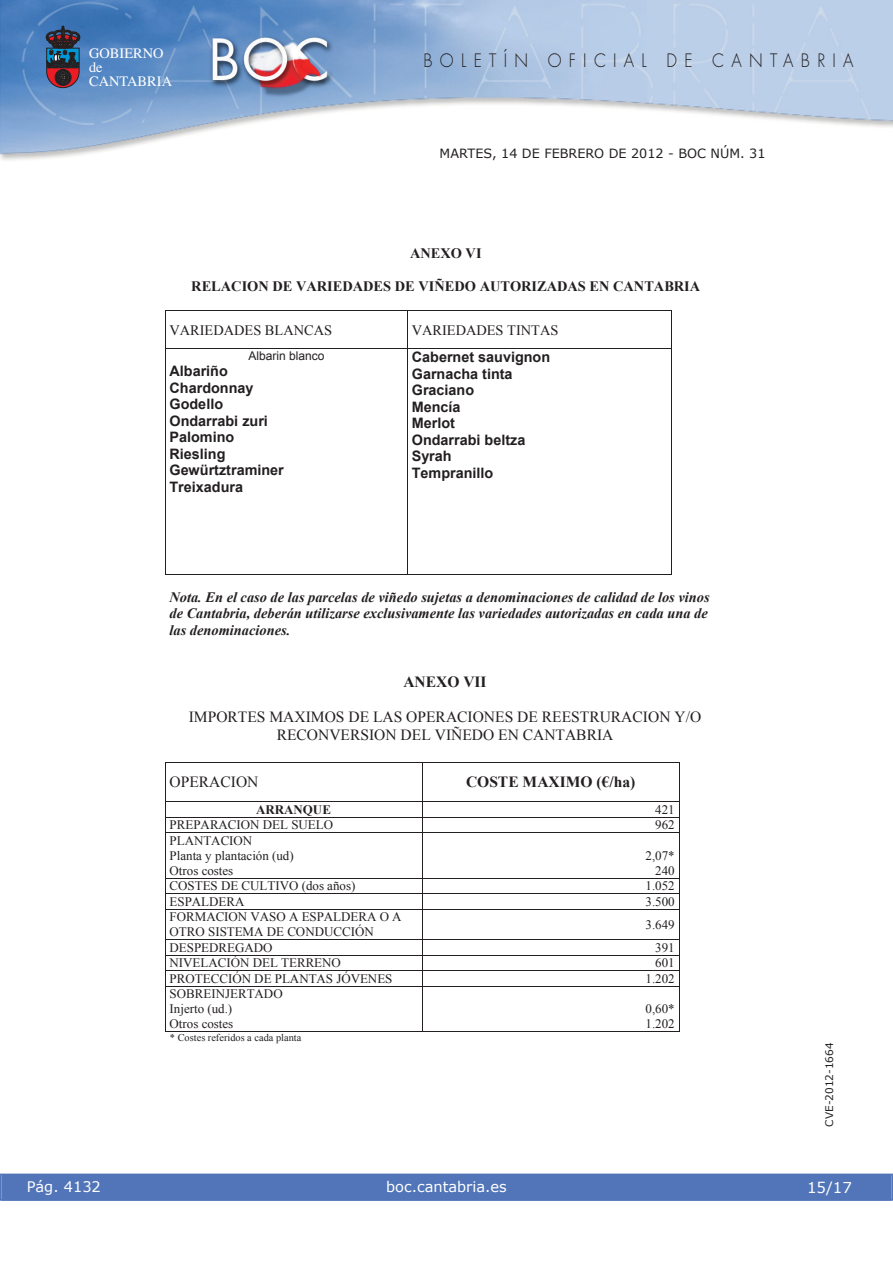
<style>
.page{position:relative;width:893px;height:1263px;background:#fff}
.page>*{position:absolute;margin:0;border:0;box-sizing:border-box;transform-origin:0 0}
.t1{font:300 18px "Futura";letter-spacing:.45em;color:#231f20;scale:.9 1}
.t2{font:15.6px/17.9px "Times New Roman";color:#231f20;text-align:center}
.t3{font:700 15.6px "Times New Roman";color:#231f20}
.t4{font:15px "Verdana";color:#fff}
.t5{font:14.55px "Verdana";color:#fff}
.t6{font:italic 700 14.4px/16.5px "Times New Roman";color:#231f20}
.t7{font:700 14.4px/16.5px "Arial";color:#231f20}
.t8{font:700 14.4px "Times New Roman";color:#231f20}
.t9{font:14.4px "Times New Roman";color:#231f20}
.t10{font:14.4px/14.1px "Times";color:#fff}
.t11{font:13.05px/14.9px "Times New Roman";color:#231f20}
.t12{font:700 13.05px "Times New Roman";letter-spacing:-.005em;color:#231f20}
.t13{font:12.75px "Verdana";color:#231f20}
.t14{font:12px "Arial";color:#231f20}
.t15{font:10.5px "Verdana";color:#231f20}
.t16{font:10.35px "Times New Roman";color:#231f20}
</style>
<div class="page">
<img style="left:0;top:0;width:893px;height:161px">
<svg style="left:46px;top:26px;width:34px;height:62px;background:#464054"></svg>
<div style="left:1px;top:1174px;width:890px;height:27px;background:#5175b8"></div>
<div style="left:0;top:1174px;width:893px;height:27px;border:1px solid #5175b8"></div>
<hr style="left:165px;top:310px;width:506px;height:1px;background:#231f20">
<hr style="left:165px;top:311px;width:1px;height:37px;background:#231f20">
<hr style="left:407px;top:311px;width:1px;height:37px;background:#231f20">
<hr style="left:671px;top:311px;width:1px;height:37px;background:#231f20">
<hr style="left:165px;top:348px;width:506px;height:1px;background:#231f20">
<hr style="left:165px;top:349px;width:1px;height:225px;background:#231f20">
<hr style="left:165px;top:574px;width:242px;height:1px;background:#231f20">
<hr style="left:407px;top:349px;width:1px;height:225px;background:#231f20">
<hr style="left:408px;top:574px;width:263px;height:1px;background:#231f20">
<hr style="left:671px;top:349px;width:1px;height:225px;background:#231f20">
<hr style="left:165px;top:762px;width:514px;height:1px;background:#231f20">
<hr style="left:165px;top:762px;width:1px;height:39px;background:#231f20">
<hr style="left:422px;top:762px;width:1px;height:39px;background:#231f20">
<hr style="left:679px;top:762px;width:1px;height:39px;background:#231f20">
<hr style="left:165px;top:801px;width:514px;height:1px;background:#231f20">
<hr style="left:165px;top:817px;width:514px;height:1px;background:#231f20">
<svg style="left:165px;top:802px;width:1px;height:30px"></svg>
<svg style="left:422px;top:802px;width:1px;height:30px"></svg>
<svg style="left:679px;top:802px;width:1px;height:30px"></svg>
<hr style="left:165px;top:832px;width:514px;height:1px;background:#231f20">
<hr style="left:165px;top:833px;width:1px;height:45px;background:#231f20">
<hr style="left:422px;top:833px;width:1px;height:45px;background:#231f20">
<hr style="left:679px;top:833px;width:1px;height:45px;background:#231f20">
<hr style="left:165px;top:878px;width:514px;height:1px;background:#231f20">
<hr style="left:165px;top:893px;width:514px;height:1px;background:#231f20">
<svg style="left:165px;top:879px;width:1px;height:30px"></svg>
<svg style="left:422px;top:879px;width:1px;height:30px"></svg>
<svg style="left:679px;top:878px;width:1px;height:31px"></svg>
<hr style="left:165px;top:909px;width:514px;height:1px;background:#231f20">
<hr style="left:165px;top:909px;width:1px;height:30px;background:#231f20">
<hr style="left:422px;top:909px;width:1px;height:30px;background:#231f20">
<hr style="left:679px;top:909px;width:1px;height:30px;background:#231f20">
<hr style="left:165px;top:939px;width:514px;height:1px;background:#231f20">
<hr style="left:165px;top:955px;width:514px;height:1px;background:#231f20">
<hr style="left:165px;top:970px;width:514px;height:1px;background:#231f20">
<svg style="left:165px;top:940px;width:1px;height:46px"></svg>
<svg style="left:422px;top:940px;width:1px;height:46px"></svg>
<svg style="left:679px;top:940px;width:1px;height:46px"></svg>
<hr style="left:165px;top:986px;width:514px;height:1px;background:#231f20">
<hr style="left:165px;top:986px;width:1px;height:46px;background:#231f20">
<hr style="left:165px;top:1031px;width:257px;height:1px;background:#231f20">
<hr style="left:422px;top:986px;width:1px;height:46px;background:#231f20">
<hr style="left:422px;top:1031px;width:257px;height:1px;background:#231f20">
<hr style="left:679px;top:986px;width:1px;height:46px;background:#231f20">
<p class="t10" style="left:89px;top:47px;width:85px">GOBIERNO de<br>CANTABRIA</p>
<h1 class="t1" style="left:423px;top:52px;width:479px">BOLETÍN OFICIAL DE CANTABRIA</h1>
<p class="t13" style="left:440px;top:145px;width:327px">MARTES, 14 DE FEBRERO DE 2012 - BOC NÚM. 31</p>
<p class="t8" style="left:410px;top:245px;width:73px">ANEXO VI</p>
<p class="t8" style="left:191px;top:278px;width:510px">RELACION DE VARIEDADES DE VIÑEDO AUTORIZADAS EN CANTABRIA</p>
<p class="t9" style="left:169px;top:322px;width:164px">VARIEDADES BLANCAS</p>
<p class="t9" style="left:412px;top:322px;width:148px">VARIEDADES TINTAS</p>
<p class="t14" style="left:248px;top:349px;width:78px">Albarin blanco</p>
<p class="t7" style="left:169px;top:363px;width:116px">Albariño<br>Chardonnay<br>Godello<br>Ondarrabi zuri<br>Palomino<br>Riesling<br>Gewürtztraminer<br>Treixadura</p>
<p class="t7" style="left:412px;top:349px;width:140px">Cabernet sauvignon<br>Garnacha tinta<br>Graciano<br>Mencía<br>Merlot<br>Ondarrabi beltza<br>Syrah<br>Tempranillo</p>
<p class="t6" style="left:169px;top:588px;width:542px">Nota. En el caso de las parcelas de viñedo sujetas a denominaciones de calidad de los vinos de Cantabria, deberán utilizarse exclusivamente las variedades autorizadas en cada una de las denominaciones.</p>
<p class="t3" style="left:403px;top:673px;width:85px">ANEXO VII</p>
<p class="t2" style="left:189px;top:708px;width:514px">IMPORTES MAXIMOS DE LAS OPERACIONES DE REESTRURACION Y/O<br>RECONVERSION DEL VIÑEDO EN CANTABRIA</p>
<p class="t2" style="left:170px;top:773px;width:90px">OPERACION</p>
<p class="t3" style="left:466px;top:773px;width:171px">COSTE MAXIMO (€/ha)</p>
<p class="t12" style="left:256px;top:802px;width:76px">ARRANQUE</p>
<p class="t11" style="left:655px;top:802px;width:21px">421</p>
<p class="t11" style="left:170px;top:818px;width:165px">PREPARACION DEL SUELO</p>
<p class="t11" style="left:655px;top:818px;width:21px">962</p>
<p class="t11" style="left:170px;top:833px;width:126px">PLANTACION<br>Planta y plantación (ud)<br>Otros costes</p>
<p class="t11" style="left:645px;top:848px;width:31px;text-align:right">2,07*<br>240</p>
<p class="t11" style="left:170px;top:878px;width:187px">COSTES DE CULTIVO (dos años)</p>
<p class="t11" style="left:645px;top:878px;width:31px">1.052</p>
<p class="t11" style="left:170px;top:894px;width:76px">ESPALDERA</p>
<p class="t11" style="left:645px;top:894px;width:31px">3.500</p>
<p class="t11" style="left:170px;top:909px;width:233px">FORMACION VASO A ESPALDERA O A<br>OTRO SISTEMA DE CONDUCCIÓN</p>
<p class="t11" style="left:645px;top:917px;width:31px">3.649</p>
<p class="t11" style="left:170px;top:940px;width:104px">DESPEDREGADO</p>
<p class="t11" style="left:655px;top:940px;width:21px">391</p>
<p class="t11" style="left:170px;top:955px;width:173px">NIVELACIÓN DEL TERRENO</p>
<p class="t11" style="left:655px;top:955px;width:21px">601</p>
<p class="t11" style="left:170px;top:971px;width:224px">PROTECCIÓN DE PLANTAS JÓVENES</p>
<p class="t11" style="left:645px;top:971px;width:31px">1.202</p>
<p class="t11" style="left:170px;top:987px;width:115px">SOBREINJERTADO<br>Injerto (ud.)<br>Otros costes</p>
<p class="t11" style="left:645px;top:1001px;width:31px">0,60*<br>1.202</p>
<p class="t16" style="left:170px;top:1032px;width:133px">* Costes referidos a cada planta</p>
<p class="t15" style="left:823px;top:1127px;width:86px;rotate:-90deg">CVE-2012-1664</p>
<p class="t5" style="left:27px;top:1177px;width:76px">Pág. 4132</p>
<p class="t5" style="left:386px;top:1178px;width:122px">boc.cantabria.es</p>
<p class="t4" style="left:807px;top:1178px;width:46px">15/17</p>
</div>
